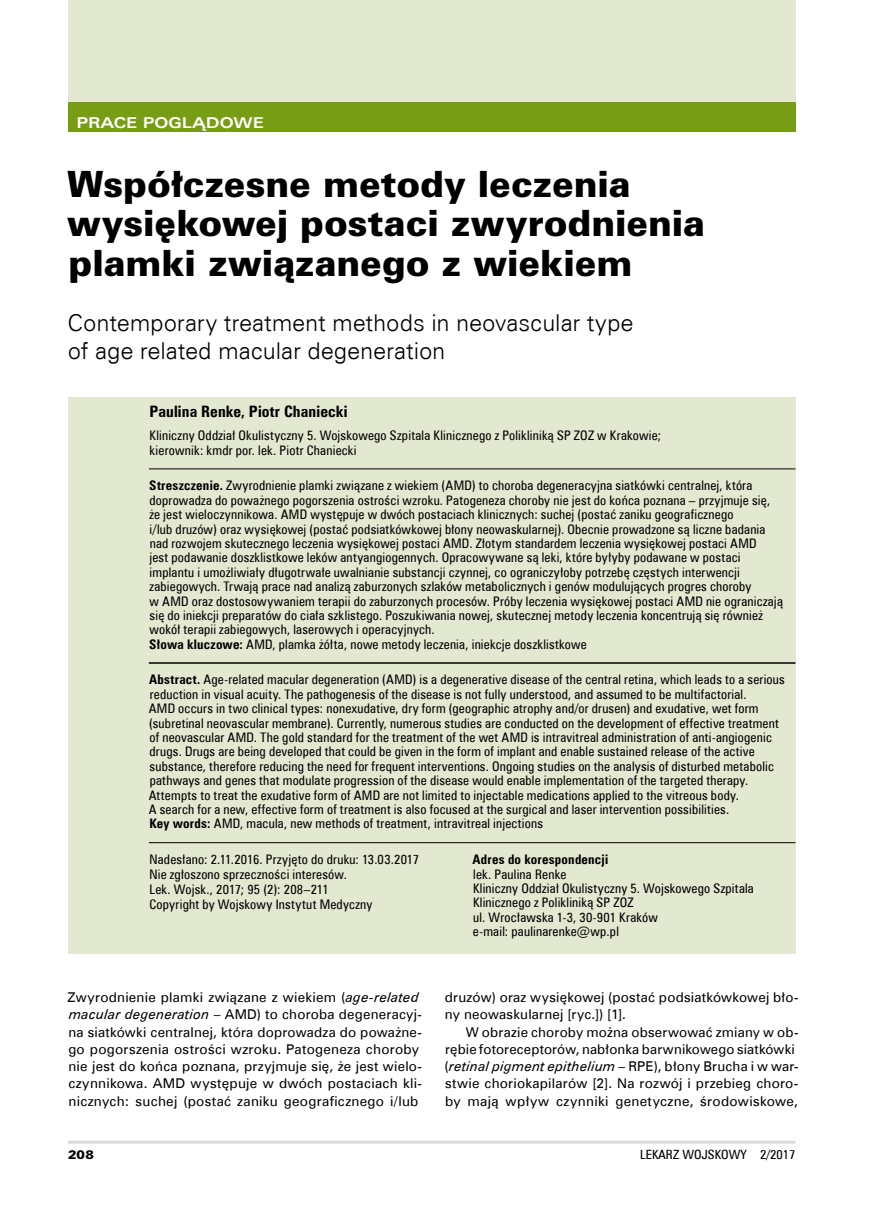
<style>
.page{position:relative;width:872px;height:1212px;background:#fff}
.page>*{position:absolute;margin:0;border:0;box-sizing:border-box;transform-origin:0 0}
.t1{font:33px/39.6px "Zurich Blk PL";letter-spacing:-.005em;color:#000}
.t2{font:23.25px/27.9px "Zurich Lt EU Normal";letter-spacing:-.005em;color:#000}
.t3{font:15.75px "Zurich Cn EU Bold";letter-spacing:.01em;color:#000}
.t4{font:15px "Zurich Ex EU Bold";letter-spacing:.01em;color:#fff}
.t5{font:13.5px/17.2px "Zurich EU";letter-spacing:.015em;color:#000}
.t6{font:13.2px/14.4px "Zurich Cn EU Normal";letter-spacing:.015em;color:#000}
.t7{font:13.2px "Zurich Cn EU Bold";letter-spacing:.015em;color:#000}
.t8{font:12.75px "Zurich Cn EU Normal";color:#000;scale:1.04 1}
.t9{font:11.25px "Zurich Blk PL";color:#000;scale:1.04 1}
.s1{font-family:"Zurich Cn EU Bold"}
.s2{font-style:italic}
</style>
<div class="page">
<div style="left:68px;top:0;width:727px;height:132px;background:#e3e9d1"></div>
<hr style="left:68px;top:1140px;width:727px;height:3px;background:#d9d9da">
<div style="left:68px;top:102px;width:727px;height:30px;background:#779d14"></div>
<div style="left:68px;top:397px;width:727px;height:557px;background:#e3e9d1"></div>
<hr style="left:149px;top:469px;width:646px;height:1px;background:#000">
<hr style="left:149px;top:663px;width:646px;height:1px;background:#000">
<hr style="left:149px;top:842px;width:646px;height:1px;background:#000">
<p class="t4" style="left:77px;top:113px;width:189px">PRACE POGLĄDOWE</p>
<h1 class="t1" style="left:67px;top:164px;width:639px">Współczesne metody leczenia wysiękowej postaci zwyrodnienia plamki związanego z wiekiem</h1>
<h2 class="t2" style="left:68px;top:309px;width:567px">Contemporary treatment methods in neovascular type of age related macular degeneration</h2>
<p class="t3" style="left:149px;top:402px;width:200px">Paulina Renke, Piotr Chaniecki</p>
<p class="t6" style="left:149px;top:428px;width:513px">Kliniczny Oddział Okulistyczny 5. Wojskowego Szpitala Klinicznego z Polikliniką SP ZOZ w Krakowie; kierownik: kmdr por. lek. Piotr Chaniecki</p>
<p class="t6" style="left:149px;top:478px;width:635px"><span class="s1">Streszczenie.</span> Zwyrodnienie plamki związane z wiekiem (AMD) to choroba degeneracyjna siatkówki centralnej, która doprowadza do poważnego pogorszenia ostrości wzroku. Patogeneza choroby nie jest do końca poznana – przyjmuje się, że jest wieloczynnikowa. AMD występuje w dwóch postaciach klinicznych: suchej (postać zaniku geograficznego<br>i/lub druzów) oraz wysiękowej (postać podsiatkówkowej błony neowaskularnej). Obecnie prowadzone są liczne badania nad rozwojem skutecznego leczenia wysiękowej postaci AMD. Złotym standardem leczenia wysiękowej postaci AMD<br>jest podawanie doszklistkowe leków antyangiogennych. Opracowywane są leki, które byłyby podawane w postaci implantu i umożliwiały długotrwałe uwalnianie substancji czynnej, co ograniczyłoby potrzebę częstych interwencji zabiegowych. Trwają prace nad analizą zaburzonych szlaków metabolicznych i genów modulujących progres choroby<br>w AMD oraz dostosowywaniem terapii do zaburzonych procesów. Próby leczenia wysiękowej postaci AMD nie ograniczają się do iniekcji preparatów do ciała szklistego. Poszukiwania nowej, skutecznej metody leczenia koncentrują się również wokół terapii zabiegowych, laserowych i operacyjnych.<br><span class="s1">Słowa kluczowe:</span> AMD, plamka żółta, nowe metody leczenia, iniekcje doszklistkowe</p>
<p class="t6" style="left:149px;top:673px;width:637px"><span class="s1">Abstract.</span> Age‑related macular degeneration (AMD) is a degenerative disease of the central retina, which leads to a serious reduction in visual acuity. The pathogenesis of the disease is not fully understood, and assumed to be multifactorial.<br>AMD occurs in two clinical types: nonexudative, dry form (geographic atrophy and/or drusen) and exudative, wet form (subretinal neovascular membrane). Currently, numerous studies are conducted on the development of effective treatment of neovascular AMD. The gold standard for the treatment of the wet AMD is intravitreal administration of anti‑angiogenic drugs. Drugs are being developed that could be given in the form of implant and enable sustained release of the active substance, therefore reducing the need for frequent interventions. Ongoing studies on the analysis of disturbed metabolic pathways and genes that modulate progression of the disease would enable implementation of the targeted therapy.<br>Attempts to treat the exudative form of AMD are not limited to injectable medications applied to the vitreous body.<br>A search for a new, effective form of treatment is also focused at the surgical and laser intervention possibilities.<br><span class="s1">Key words:</span> AMD, macula, new methods of treatment, intravitreal injections</p>
<p class="t6" style="left:149px;top:852px;width:271px">Nadesłano: 2.11.2016. Przyjęto do druku: 13.03.2017<br>Nie zgłoszono sprzeczności interesów.</p>
<p class="t6" style="left:149px;top:882px;width:225px">Lek. Wojsk., 2017; 95 (2): 208–211<br>Copyright by Wojskowy Instytut Medyczny</p>
<p class="t7" style="left:472px;top:851px;width:137px">Adres do korespondencji</p>
<p class="t6" style="left:473px;top:867px;width:282px">lek. Paulina Renke<br>Kliniczny Oddział Okulistyczny 5. Wojskowego Szpitala Klinicznego z Polikliniką SP ZOZ<br>ul. Wrocławska 1-3, 30-901 Kraków<br>e‑mail: paulinarenke@wp.pl</p>
<p class="t5" style="left:68px;top:988px;width:356px">Zwyrodnienie plamki związane z wiekiem (<span class="s2">age‑related macular degeneration</span> – AMD) to choroba degeneracyj&shy;na siatkówki centralnej, która doprowadza do poważne&shy;go pogorszenia ostrości wzroku. Patogeneza choroby nie jest do końca poznana, przyjmuje się, że jest wielo&shy;czynnikowa. AMD występuje w dwóch postaciach kli&shy;nicznych: suchej (postać zaniku geograficznego i/lub</p>
<p class="t5" style="left:445px;top:988px;width:355px">druzów) oraz wysiękowej (postać podsiatkówkowej bło&shy;ny neowaskularnej [ryc.]) [1].</p>
<p class="t5" style="left:444px;top:1023px;width:355px;text-indent:21px">W obrazie choroby można obserwować zmiany w ob&shy;rębie fotoreceptorów, nabłonka barwnikowego siatkówki (<span class="s2">retinal pigment epithelium</span> – RPE), błony Brucha i w war&shy;stwie choriokapilarów [2]. Na rozwój i przebieg choro&shy;by mają wpływ czynniki genetyczne, środowiskowe,</p>
<p class="t9" style="left:68px;top:1147px;width:26px">208</p>
<p class="t8" style="left:640px;top:1147px;width:151px">LEKARZ WOJSKOWY 2/2017</p>
</div>
